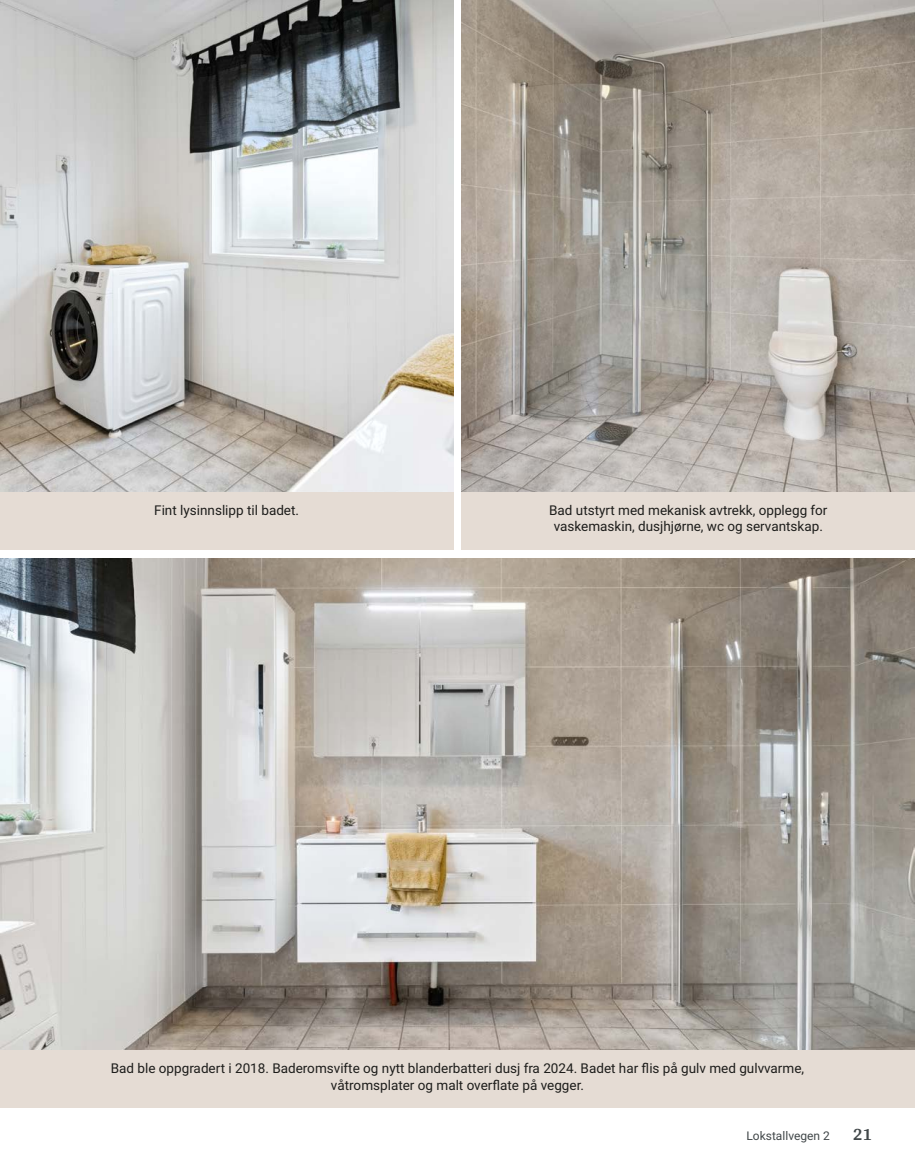
<style>
.page{position:relative;width:915px;height:1172px;background:#fff}
.page>*{position:absolute;margin:0;border:0;box-sizing:border-box;transform-origin:0 0}
.t1{font:700 18px "Arya";color:#414749}
.t2{font:13.5px/16.5px "Roboto Vitec";color:#1d1d1b;text-align:center}
.t3{font:12px "Roboto Vitec";color:#414749}
</style>
<div class="page">
<img style="left:0;top:0;width:453px;height:492px">
<img style="left:461px;top:0;width:453px;height:492px">
<img style="left:0;top:558px;width:914px;height:492px">
<div style="left:0;top:1050px;width:914px;height:58px;background:#e5dcd4"></div>
<div style="left:0;top:492px;width:453px;height:57px;background:#e5dcd4"></div>
<div style="left:461px;top:492px;width:453px;height:57px;background:#e5dcd4"></div>
<p class="t2" style="left:154px;top:501px;width:146px">Fint lysinnslipp til badet.</p>
<p class="t2" style="left:549px;top:501px;width:280px">Bad utstyrt med mekanisk avtrekk, opplegg for vaskemaskin, dusjhjørne, wc og servantskap.</p>
<p class="t2" style="left:111px;top:1060px;width:694px">Bad ble oppgradert i 2018. Baderomsvifte og nytt blanderbatteri dusj fra 2024. Badet har flis på gulv med gulvvarme, våtromsplater og malt overflate på vegger.</p>
<p class="t3" style="left:746px;top:1127px;width:85px">Lokstallvegen 2</p>
<h1 class="t1" style="left:852px;top:1123px;width:21px">21</h1>
</div>
